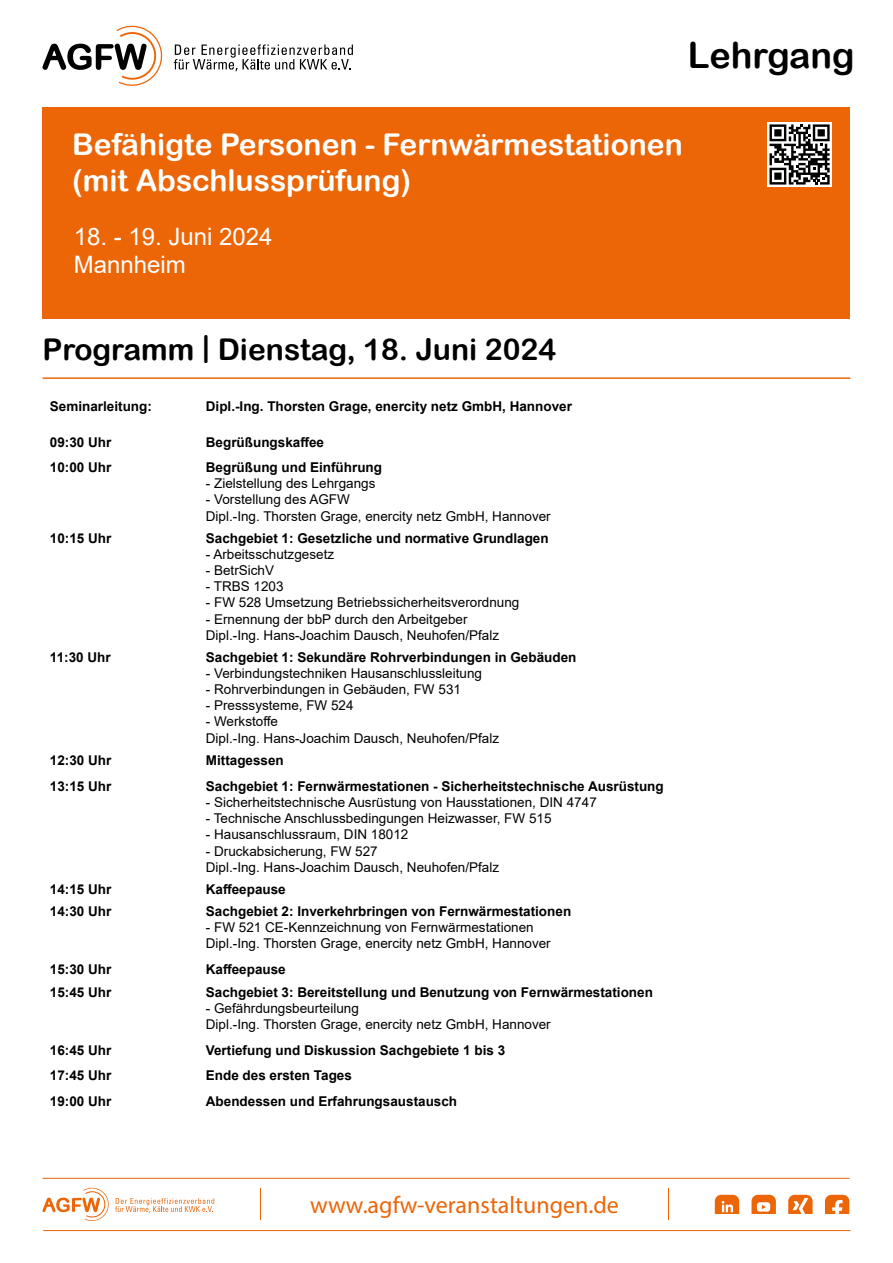
<style>
.page{position:relative;width:893px;height:1263px;background:#fff}
.page>*{position:absolute;margin:0;border:0;box-sizing:border-box;transform-origin:0 0}
.t1{font:36px "Arial Rounded MT Bold";color:#000}
.t2{font:30px/36px "Arial Rounded MT Bold";color:#fff}
.t3{font:30px "Arial Rounded MT Bold";color:#000}
.t4{font:24px "Myriad Pro";color:#ec6608}
.t5{font:24px/28.8px "Arial";color:#fff}
.t6{font:13.5px/16.2px "Arial";color:#000}
.t7{font:700 13.5px "Arial";color:#000}
</style>
<div class="page">
<div style="left:43px;top:107px;width:807px;height:212px;background:#ec6608"></div>
<svg style="left:43px;top:26px;width:120px;height:60px"></svg>
<svg style="left:174px;top:44px;width:179px;height:27px"></svg>
<hr style="left:43px;top:377px;width:807px;height:2px;background:#ec6608">
<hr style="left:43px;top:1178px;width:807px;height:1px;background:#ec6608">
<hr style="left:43px;top:1230px;width:807px;height:1px;background:#ec6608">
<hr style="left:260px;top:1188px;width:1px;height:32px;background:#ec6608">
<hr style="left:668px;top:1188px;width:1px;height:32px;background:#ec6608">
<svg style="left:42px;top:1187px;width:67px;height:34px"></svg>
<svg style="left:115px;top:1198px;width:99px;height:15px"></svg>
<svg style="left:751px;top:1195px;width:25px;height:19px"></svg>
<svg style="left:825px;top:1195px;width:24px;height:19px"></svg>
<svg style="left:715px;top:1195px;width:24px;height:19px"></svg>
<svg style="left:788px;top:1195px;width:25px;height:19px"></svg>
<div style="left:767px;top:122px;width:65px;height:65px;background:#fff"></div>
<svg style="left:769px;top:124px;width:61px;height:61px"></svg>
<h1 class="t1" style="left:688px;top:34px;width:168px">Lehrgang</h1>
<h2 class="t2" style="left:72px;top:126px;width:612px">Befähigte Personen - Fernwärmestationen (mit Abschlussprüfung)</h2>
<h3 class="t5" style="left:74px;top:222px;width:200px">18. - 19. Juni 2024<br>Mannheim</h3>
<h2 class="t3" style="left:43px;top:331px;width:515px">Programm | Dienstag, 18. Juni 2024</h2>
<p class="t7" style="left:50px;top:396px;width:104px">Seminarleitung:</p>
<p class="t7" style="left:206px;top:396px;width:368px">Dipl.-Ing. Thorsten Grage, enercity netz GmbH, Hannover</p>
<p class="t7" style="left:50px;top:432px;width:63px">09:30 Uhr</p>
<p class="t7" style="left:206px;top:432px;width:120px">Begrüßungskaffee</p>
<p class="t7" style="left:50px;top:458px;width:63px">10:00 Uhr</p>
<p class="t7" style="left:206px;top:458px;width:178px">Begrüßung und Einführung</p>
<p class="t6" style="left:206px;top:475px;width:171px">- Zielstellung des Lehrgangs</p>
<p class="t6" style="left:206px;top:491px;width:346px">- Vorstellung des AGFW<br>Dipl.-Ing. Thorsten Grage, enercity netz GmbH, Hannover</p>
<p class="t7" style="left:50px;top:528px;width:63px">10:15 Uhr</p>
<p class="t7" style="left:206px;top:528px;width:344px">Sachgebiet 1: Gesetzliche und normative Grundlagen</p>
<p class="t6" style="left:206px;top:546px;width:130px">- Arbeitsschutzgesetz</p>
<p class="t6" style="left:206px;top:562px;width:70px">- BetrSichV</p>
<p class="t6" style="left:206px;top:578px;width:79px">- TRBS 1203</p>
<p class="t6" style="left:206px;top:594px;width:315px">- FW 528 Umsetzung Betriebssicherheitsverordnung</p>
<p class="t6" style="left:206px;top:611px;width:295px">- Ernennung der bbP durch den Arbeitgeber<br>Dipl.-Ing. Hans-Joachim Dausch, Neuhofen/Pfalz</p>
<p class="t7" style="left:50px;top:647px;width:62px">11:30 Uhr</p>
<p class="t7" style="left:206px;top:647px;width:372px">Sachgebiet 1: Sekundäre Rohrverbindungen in Gebäuden</p>
<p class="t6" style="left:206px;top:665px;width:278px">- Verbindungstechniken Hausanschlussleitung</p>
<p class="t6" style="left:206px;top:681px;width:257px">- Rohrverbindungen in Gebäuden, FW 531</p>
<p class="t6" style="left:206px;top:697px;width:149px">- Presssysteme, FW 524</p>
<p class="t6" style="left:206px;top:713px;width:295px">- Werkstoffe<br>Dipl.-Ing. Hans-Joachim Dausch, Neuhofen/Pfalz</p>
<p class="t7" style="left:50px;top:751px;width:63px">12:30 Uhr</p>
<p class="t7" style="left:206px;top:751px;width:80px">Mittagessen</p>
<p class="t7" style="left:50px;top:776px;width:63px">13:15 Uhr</p>
<p class="t7" style="left:206px;top:776px;width:459px">Sachgebiet 1: Fernwärmestationen - Sicherheitstechnische Ausrüstung</p>
<p class="t6" style="left:206px;top:794px;width:392px">- Sicherheitstechnische Ausrüstung von Hausstationen, DIN 4747</p>
<p class="t6" style="left:206px;top:810px;width:347px">- Technische Anschlussbedingungen Heizwasser, FW 515</p>
<p class="t6" style="left:206px;top:826px;width:204px">- Hausanschlussraum, DIN 18012</p>
<p class="t6" style="left:206px;top:843px;width:295px">- Druckabsicherung, FW 527<br>Dipl.-Ing. Hans-Joachim Dausch, Neuhofen/Pfalz</p>
<p class="t7" style="left:50px;top:879px;width:63px">14:15 Uhr</p>
<p class="t7" style="left:206px;top:879px;width:81px">Kaffeepause</p>
<p class="t7" style="left:50px;top:901px;width:63px">14:30 Uhr</p>
<p class="t7" style="left:206px;top:901px;width:367px">Sachgebiet 2: Inverkehrbringen von Fernwärmestationen</p>
<p class="t6" style="left:206px;top:919px;width:346px">- FW 521 CE-Kennzeichnung von Fernwärmestationen<br>Dipl.-Ing. Thorsten Grage, enercity netz GmbH, Hannover</p>
<p class="t7" style="left:50px;top:959px;width:63px">15:30 Uhr</p>
<p class="t7" style="left:206px;top:959px;width:81px">Kaffeepause</p>
<p class="t7" style="left:50px;top:982px;width:63px">15:45 Uhr</p>
<p class="t7" style="left:206px;top:982px;width:449px">Sachgebiet 3: Bereitstellung und Benutzung von Fernwärmestationen</p>
<p class="t6" style="left:206px;top:1000px;width:346px">- Gefährdungsbeurteilung<br>Dipl.-Ing. Thorsten Grage, enercity netz GmbH, Hannover</p>
<p class="t7" style="left:50px;top:1040px;width:63px">16:45 Uhr</p>
<p class="t7" style="left:206px;top:1040px;width:301px">Vertiefung und Diskussion Sachgebiete 1 bis 3</p>
<p class="t7" style="left:50px;top:1066px;width:63px">17:45 Uhr</p>
<p class="t7" style="left:206px;top:1066px;width:148px">Ende des ersten Tages</p>
<p class="t7" style="left:50px;top:1091px;width:63px">19:00 Uhr</p>
<p class="t7" style="left:206px;top:1091px;width:253px">Abendessen und Erfahrungsaustausch</p>
<h3 class="t4" style="left:310px;top:1190px;width:310px">www.agfw-veranstaltungen.de</h3>
</div>
